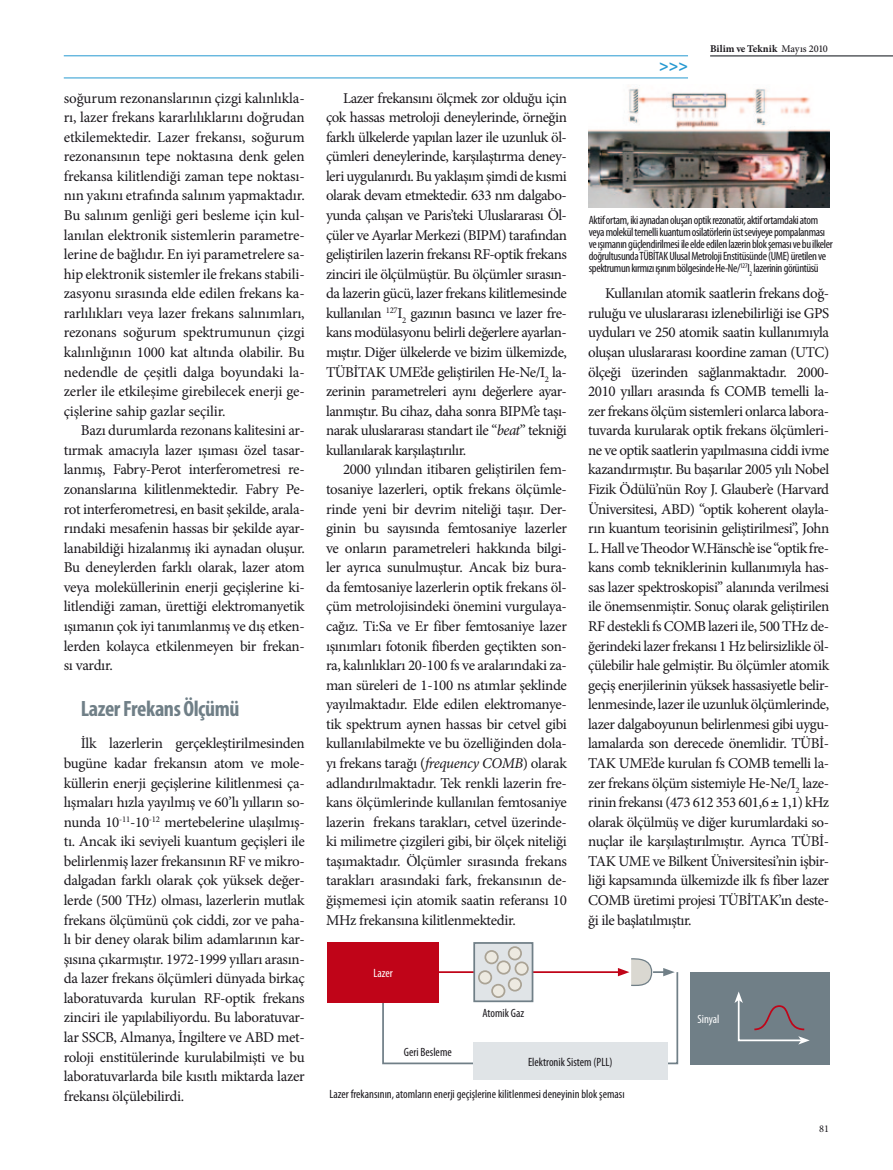
<style>
.page{position:relative;width:893px;height:1170px;background:#fff}
.page>*{position:absolute;margin:0;border:0;box-sizing:border-box;transform-origin:0 0}
.t1{font:700 condensed 22.2px "Myriad Pro";letter-spacing:-.02em;color:#707f87}
.t2{font:700 16.2px "Myriad Pro";color:#2699d1}
.t3{font:15px/19.5px "Minion Pro";letter-spacing:-.025em;color:#1a171c;text-align:justify}
.t4{font:condensed 12px/12px "Myriad Pro";letter-spacing:-.03em;color:#1a171c}
.t5{font:condensed 12px "Myriad Pro";color:#1a171c}
.t6{font:condensed 12px "Myriad Pro";color:#fff}
.t7{font:700 10.35px "Minion Pro";letter-spacing:.005em;color:#1a171c}
.t8{font:10.35px "Minion Pro";color:#1a171c}
.s1{font-style:italic}
.s2{font-weight:500}
</style>
<div class="page">
<hr style="left:435px;top:971px;width:186px;height:1px;background:#c00418">
<div style="left:473px;top:942px;width:60px;height:60px;background:#e0e4e7;border:2px solid #707f87"></div>
<div style="left:485px;top:950px;width:13px;height:13px;background:#edeae1;border-radius:50%"></div>
<div style="left:484px;top:950px;width:15px;height:14px;border:2px solid #aaa395;border-radius:50%"></div>
<div style="left:497px;top:961px;width:13px;height:12px;background:#edeae1;border-radius:50%"></div>
<div style="left:497px;top:960px;width:14px;height:14px;border:2px solid #aaa395;border-radius:50%"></div>
<div style="left:515px;top:962px;width:13px;height:12px;background:#edeae1;border-radius:50%"></div>
<div style="left:515px;top:961px;width:14px;height:14px;border:2px solid #aaa395;border-radius:50%"></div>
<div style="left:509px;top:947px;width:12px;height:12px;background:#edeae1;border-radius:50%"></div>
<div style="left:508px;top:946px;width:14px;height:14px;border:2px solid #aaa395;border-radius:50%"></div>
<div style="left:479px;top:971px;width:12px;height:12px;background:#edeae1;border-radius:50%"></div>
<div style="left:478px;top:970px;width:14px;height:14px;border:2px solid #aaa395;border-radius:50%"></div>
<div style="left:509px;top:978px;width:12px;height:12px;background:#edeae1;border-radius:50%"></div>
<div style="left:508px;top:977px;width:14px;height:14px;border:2px solid #aaa395;border-radius:50%"></div>
<div style="left:492px;top:984px;width:12px;height:13px;background:#edeae1;border-radius:50%"></div>
<div style="left:491px;top:983px;width:14px;height:14px;border:2px solid #aaa395;border-radius:50%"></div>
<svg style="left:381px;top:990px;width:103px;height:75px"></svg>
<div style="left:328px;top:942px;width:111px;height:60px;background:#c00418"></div>
<div style="left:473px;top:1042px;width:194px;height:38px;background:#e0e4e7"></div>
<svg style="left:576px;top:958px;width:103px;height:107px"></svg>
<div style="left:690px;top:971px;width:139px;height:93px;background:#707f87"></div>
<svg style="left:734px;top:991px;width:76px;height:53px"></svg>
<img style="left:589px;top:88px;width:240px;height:119px">
<hr style="left:710px;top:56px;width:183px;height:1px;background:#070c12">
<hr style="left:64px;top:78px;width:624px;height:1px;background:#2699d1">
<hr style="left:64px;top:56px;width:624px;height:1px;background:#2699d1">
<p class="t3" style="left:64px;top:88px;width:242px">soğurum rezonanslarının çizgi kalınlıkla&shy;rı, lazer frekans kararlılıklarını doğrudan etkilemektedir. Lazer frekansı, soğurum rezonansının tepe noktasına denk gelen frekansa kilitlendiği zaman tepe noktası&shy;nın yakını etrafında salınım yapmaktadır.<br>Bu salınım genliği geri besleme için kul&shy;lanılan elektronik sistemlerin parametre&shy;lerine de bağlıdır. En iyi parametrelere sa&shy;hip elektronik sistemler ile frekans stabili&shy;zasyonu sırasında elde edilen frekans ka&shy;rarlılıkları veya lazer frekans salınımları, rezonans soğurum spektrumunun çizgi kalınlığının 1000 kat altında olabilir. Bu nedendle de çeşitli dalga boyundaki la&shy;zerler ile etkileşime girebilecek enerji ge&shy;çişlerine sahip gazlar seçilir.</p>
<p class="t3" style="left:64px;top:421px;width:242px;text-indent:17px">Bazı durumlarda rezonans kalitesini ar&shy;tırmak amacıyla lazer ışıması özel tasar&shy;lanmış, Fabry-Perot interferometresi re&shy;zonanslarına kilitlenmektedir. Fabry Pe&shy;rot interferometresi, en basit şekilde, arala&shy;rındaki mesafenin hassas bir şekilde ayar&shy;lanabildiği hizalanmış iki aynadan oluşur.<br>Bu deneylerden farklı olarak, lazer atom veya moleküllerinin enerji geçişlerine ki&shy;litlendiği zaman, ürettiği elektromanyetik ışımanın çok iyi tanımlanmış ve dış etken&shy;lerden kolayca etkilenmeyen bir frekan&shy;sı vardır.</p>
<h1 class="t1" style="left:81px;top:695px;width:160px">Lazer Frekans Ölçümü</h1>
<p class="t3" style="left:64px;top:733px;width:242px;text-indent:17px">İlk lazerlerin gerçekleştirilmesinden bugüne kadar frekansın atom ve mole&shy;küllerin enerji geçişlerine kilitlenmesi ça&shy;lışmaları hızla yayılmış ve 60’lı yılların so&shy;nunda 10<sup>-11</sup>-10<sup>-12</sup> mertebelerine ulaşılmış&shy;tı. Ancak iki seviyeli kuantum geçişleri ile belirlenmiş lazer frekansının RF ve mikro&shy;dalgadan farklı olarak çok yüksek değer&shy;lerde (500 THz) olması, lazerlerin mutlak frekans ölçümünü çok ciddi, zor ve paha&shy;lı bir deney olarak bilim adamlarının kar&shy;şısına çıkarmıştır. 1972-1999 yılları arasın&shy;da lazer frekans ölçümleri dünyada birkaç laboratuvarda kurulan RF-optik frekans zinciri ile yapılabiliyordu. Bu laboratuvar&shy;lar SSCB, Almanya, İngiltere ve ABD met&shy;roloji enstitülerinde kurulabilmişti ve bu laboratuvarlarda bile kısıtlı miktarda lazer frekansı ölçülebilirdi.</p>
<p class="t3" style="left:326px;top:88px;width:242px;text-indent:17px">Lazer frekansını ölçmek zor olduğu için çok hassas metroloji deneylerinde, örneğin farklı ülkelerde yapılan lazer ile uzunluk öl&shy;çümleri deneylerinde, karşılaştırma deney&shy;leri uygulanırdı. Bu yaklaşım şimdi de kısmi olarak devam etmektedir. 633 nm dalgabo&shy;yunda çalışan ve Paris’teki Uluslararası Öl&shy;çüler ve Ayarlar Merkezi (BIPM) tarafından geliştirilen lazerin frekansı RF-optik frekans zinciri ile ölçülmüştür. Bu ölçümler sırasın&shy;da lazerin gücü, lazer frekans kilitlemesinde kullanılan <sup>127</sup>I<sub>2</sub> gazının basıncı ve lazer fre&shy;kans modülasyonu belirli değerlere ayarlan&shy;mıştır. Diğer ülkelerde ve bizim ülkemizde, TÜBİTAK UME’de geliştirilen He-Ne/I<sub>2</sub> la&shy;zerinin parametreleri aynı değerlere ayar&shy;lanmıştır. Bu cihaz, daha sonra BIPM’e taşı&shy;narak uluslararası standart ile “<span class="s1">beat</span>” tekniği kullanılarak karşılaştırılır.</p>
<p class="t3" style="left:326px;top:460px;width:242px;text-indent:17px">2000 yılından itibaren geliştirilen fem&shy;tosaniye lazerleri, optik frekans ölçümle&shy;rinde yeni bir devrim niteliği taşır. Der&shy;ginin bu sayısında femtosaniye lazerler ve onların parametreleri hakkında bilgi&shy;ler ayrıca sunulmuştur. Ancak biz bura&shy;da femtosaniye lazerlerin optik frekans öl&shy;çüm metrolojisindeki önemini vurgulaya&shy;cağız. Ti:Sa ve Er fiber femtosaniye lazer ışınımları fotonik fiberden geçtikten son&shy;ra, kalınlıkları 20-100 fs ve aralarındaki za&shy;man süreleri de 1-100 ns atımlar şeklinde yayılmaktadır. Elde edilen elektromanye&shy;tik spektrum aynen hassas bir cetvel gibi kullanılabilmekte ve bu özelliğinden dola&shy;yı frekans tarağı (<span class="s1">frequency COMB</span>) olarak adlandırılmaktadır. Tek renkli lazerin fre&shy;kans ölçümlerinde kullanılan femtosaniye lazerin frekans tarakları, cetvel üzerinde&shy;ki milimetre çizgileri gibi, bir ölçek niteliği taşımaktadır. Ölçümler sırasında frekans tarakları arasındaki fark, frekansının de&shy;ğişmemesi için atomik saatin referansı 10<br>MHz frekansına kilitlenmektedir.</p>
<p class="t6" style="left:373px;top:965px;width:21px">Lazer</p>
<p class="t5" style="left:482px;top:1006px;width:43px">Atomik Gaz</p>
<p class="t2" style="left:659px;top:55px;width:30px">&gt;&gt;&gt;</p>
<p class="t7" style="left:710px;top:41px;width:119px">Bilim ve Teknik <span class="s2">Mayıs 2010</span></p>
<p class="t4" style="left:589px;top:214px;width:245px">Aktif ortam, iki aynadan oluşan optik rezonatör, aktif ortamdaki atom veya molekül temelli kuantum osilatörlerin üst seviyeye pompalanması ve ışımanın güçlendirilmesi ile elde edilen lazerin blok şeması ve bu ilkeler doğrultusunda TÜBİTAK Ulusal Metroloji Enstitüsünde (UME) üretilen ve spektrumun kırmızı ışınım bölgesinde He-Ne/<sup>127</sup>I<sub>2</sub> lazerinin görüntüsü</p>
<p class="t3" style="left:588px;top:284px;width:242px;text-indent:17px">Kullanılan atomik saatlerin frekans doğ&shy;ruluğu ve uluslararası izlenebilirliği ise GPS uyduları ve 250 atomik saatin kullanımıyla oluşan uluslararası koordine zaman (UTC) ölçeği üzerinden sağlanmaktadır. 2000- 2010 yılları arasında fs COMB temelli la&shy;zer frekans ölçüm sistemleri onlarca labora&shy;tuvarda kurularak optik frekans ölçümleri&shy;ne ve optik saatlerin yapılmasına ciddi ivme kazandırmıştır. Bu başarılar 2005 yılı Nobel Fizik Ödülü’nün Roy J. Glauber’e (Harvard Üniversitesi, ABD) “optik koherent olayla&shy;rın kuantum teorisinin geliştirilmesi”, John L. Hall ve Theodor W.Hänsch’e ise “optik fre&shy;kans comb tekniklerinin kullanımıyla has&shy;sas lazer spektroskopisi” alanında verilmesi ile önemsenmiştir. Sonuç olarak geliştirilen RF destekli fs COMB lazeri ile, 500 THz de&shy;ğerindeki lazer frekansı 1 Hz belirsizlikle öl&shy;çülebilir hale gelmiştir. Bu ölçümler atomik geçiş enerjilerinin yüksek hassasiyetle belir&shy;lenmesinde, lazer ile uzunluk ölçümlerinde, lazer dalgaboyunun belirlenmesi gibi uygu&shy;lamalarda son derecede önemlidir. TÜBİ-TAK UME’de kurulan fs COMB temelli la&shy;zer frekans ölçüm sistemiyle He-Ne/I<sub>2</sub> laze&shy;rinin frekansı (473 612 353 601,6 1,1) kHz olarak ölçülmüş ve diğer kurumlardaki so&shy;nuçlar ile karşılaştırılmıştır. Ayrıca TÜBİ-TAK UME ve Bilkent Üniversitesi’nin işbir&shy;liği kapsamında ülkemizde ilk fs fiber lazer COMB üretimi projesi TÜBİTAK’ın deste&shy;ği ile başlatılmıştır.</p>
<p class="t6" style="left:697px;top:1011px;width:24px">Sinyal</p>
<p class="t5" style="left:404px;top:1045px;width:50px">Geri Besleme</p>
<p class="t5" style="left:528px;top:1054px;width:86px">Elektronik Sistem (PLL)</p>
<p class="t5" style="left:329px;top:1087px;width:297px">Lazer frekansının, atomların enerji geçişlerine kilitlenmesi deneyinin blok şeması</p>
<p class="t8" style="left:819px;top:1121px;width:11px">81</p>
</div>
